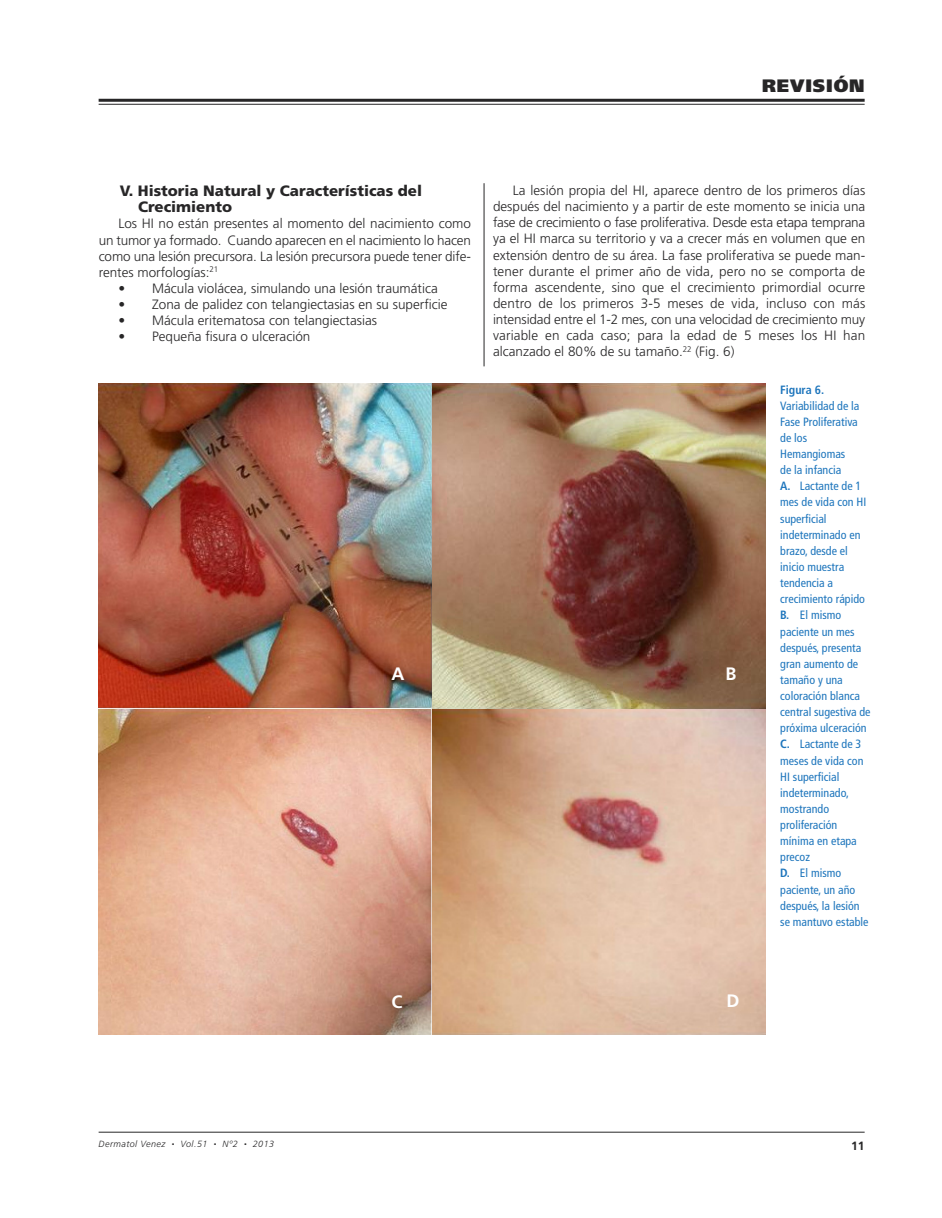
<style>
.page{position:relative;width:942px;height:1218px;background:#fff}
.page>*{position:absolute;margin:0;border:0;box-sizing:border-box;transform-origin:0 0}
.t1{font:900 18px "Frutiger";letter-spacing:.05em;color:#272627}
.t2{font:700 18px "Frutiger";color:#fff}
.t3{font:900 15px/16px "Frutiger";color:#272627}
.t4{font:300 13.5px/16px "Frutiger";color:#272627;text-align:justify}
.t5{font:condensed 12px/16.2px "Frutiger";color:#1d75bc}
.t6{font:700 condensed 12px "Frutiger";color:#1d75bc}
.t7{font:700 12px "Frutiger";color:#272627}
.t8{font:italic 300 9px "Frutiger";letter-spacing:.05em;color:#272627}
.s1{font-weight:700}
.s2{font-size:5.25px}
</style>
<div class="page">
<hr style="left:99px;top:1131px;width:765px;height:1px;background:#272627">
<hr style="left:99px;top:99px;width:765px;height:3px;background:#272627">
<hr style="left:99px;top:104px;width:765px;height:1px;background:#272627">
<hr style="left:483px;top:183px;width:1px;height:183px;background:#272627">
<img style="left:99px;top:383px;width:332px;height:326px">
<img style="left:433px;top:383px;width:332px;height:326px">
<svg style="left:99px;top:709px;width:332px;height:325px;background:#dba88f"></svg>
<svg style="left:433px;top:709px;width:332px;height:325px;background:#d7b197"></svg>
<h1 class="t1" style="left:761px;top:79px;width:104px">REVISIÓN</h1>
<p class="t3" style="left:138px;top:184px;width:285px;text-indent:-18px">V. Historia Natural y Características del<br>Crecimiento</p>
<p class="t4" style="left:99px;top:217px;width:373px;text-indent:20px">Los HI no están presentes al momento del nacimiento como un tumor ya formado. Cuando aparecen en el nacimiento lo hacen como una lesión precursora. La lesión precursora puede tener dife&shy;rentes morfologías:<sup>21</sup></p>
<p class="t4" style="left:118px;top:281px;width:321px">• Mácula violácea, simulando una lesión traumática</p>
<p class="t4" style="left:118px;top:297px;width:330px">• Zona de palidez con telangiectasias en su superficie</p>
<p class="t4" style="left:118px;top:313px;width:260px">• Mácula eritematosa con telangiectasias</p>
<p class="t4" style="left:118px;top:330px;width:193px">• Pequeña fisura o ulceración</p>
<h1 class="t2" style="left:391px;top:667px;width:14px">A</h1>
<p class="t4" style="left:493px;top:183px;width:373px;text-indent:20px">La lesión propia del HI, aparece dentro de los primeros días después del nacimiento y a partir de este momento se inicia una fase de crecimiento o fase proliferativa. Desde esta etapa temprana ya el HI marca su territorio y va a crecer más en volumen que en extensión dentro de su área. La fase proliferativa se puede man&shy;tener durante el primer año de vida, pero no se comporta de forma ascendente, sino que el crecimiento primordial ocurre dentro de los primeros 3-5 meses de vida, incluso con más intensidad entre el 1-2 mes, con una velocidad de crecimiento muy variable en cada caso; para la edad de 5 meses los HI han alcanzado el 80% de su tamaño.<sup>22</sup> (Fig. 6)</p>
<h1 class="t2" style="left:725px;top:667px;width:12px">B</h1>
<p class="t6" style="left:780px;top:384px;width:45px">Figura 6.</p>
<p class="t5" style="left:780px;top:398px;width:92px">Variabilidad de la<br>Fase Proliferativa de los<br>Hemangiomas<br>de la infancia<br><span class="s1">A.</span> Lactante de 1 mes de vida con HI superficial indeterminado en brazo, desde el inicio muestra tendencia a crecimiento rápido<br><span class="s1">B.</span> El mismo paciente un mes después, presenta gran aumento de tamaño y una coloración blanca central sugestiva de próxima ulceración<br><span class="s1">C.</span> Lactante de 3 meses de vida con<br>HI superficial indeterminado, mostrando proliferación mínima en etapa precoz<br><span class="s1">D.</span> El mismo paciente, un año después, la lesión se mantuvo estable</p>
<h1 class="t2" style="left:391px;top:994px;width:12px">C</h1>
<h1 class="t2" style="left:726px;top:993px;width:14px">D</h1>
<p class="t8" style="left:99px;top:1140px;width:177px">Dermatol Venez <span class="s2">•</span> Vol.51 <span class="s2">•</span> Nº2 <span class="s2">•</span> 2013</p>
<p class="t7" style="left:851px;top:1140px;width:15px">11</p>
</div>
